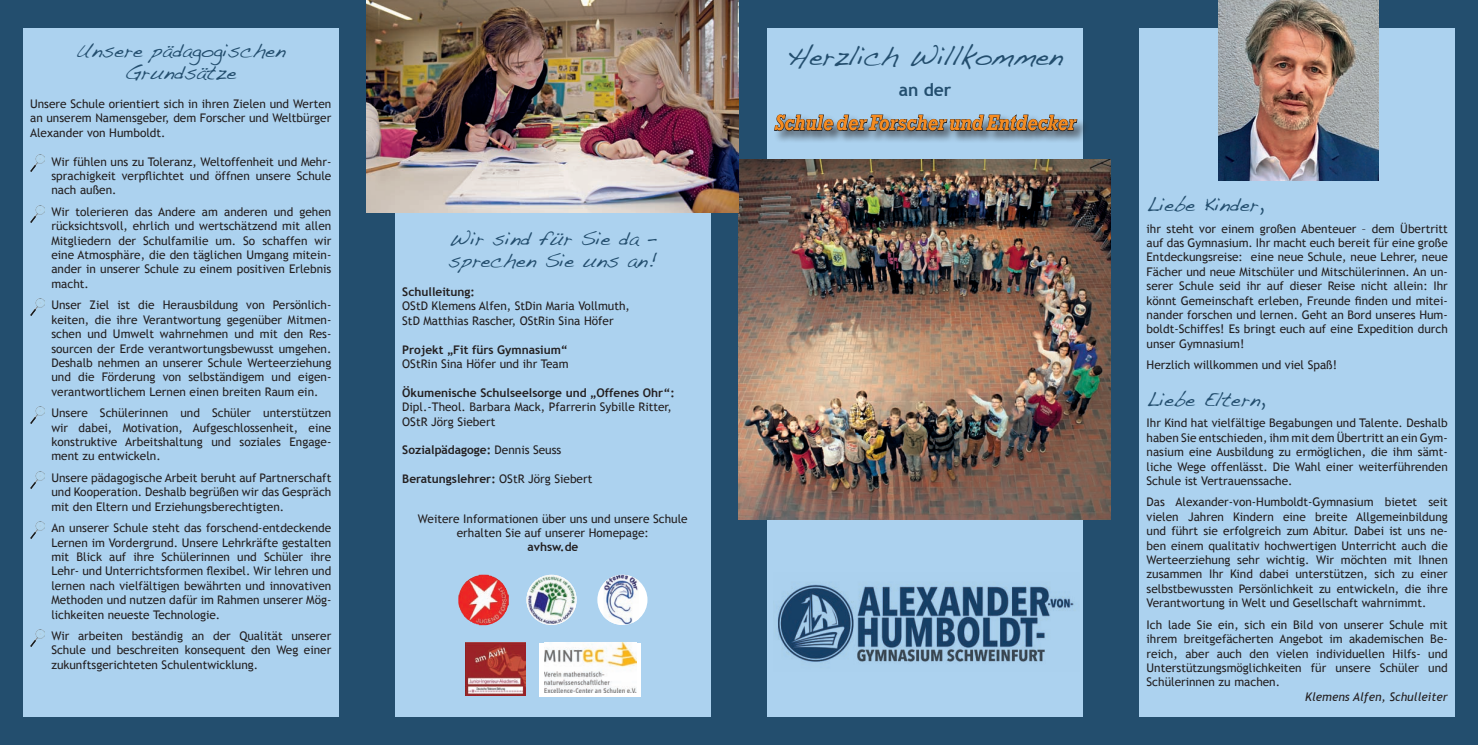
<style>
.page{position:relative;width:1478px;height:745px;background:#fff}
.page>*{position:absolute;margin:0;border:0;box-sizing:border-box;transform-origin:0 0}
.t1{font:27.5px "Handwriting Dakota";letter-spacing:-.02em;color:#234e6e}
.t2{font:italic 700 22.5px "Rockwell";letter-spacing:-.01em;color:#f68b1f;scale:.85 1}
.t3{font:20px/22.5px "Handwriting Dakota";color:#234e6e;text-align:center}
.t4{font:700 17.5px "Trebuchet MS";color:#234e6e}
.t5{font:11.88px/14.4px "Trebuchet MS";color:#231f20;text-align:justify}
.t6{font:700 11.88px "Trebuchet MS";color:#231f20}
.t7{font:italic 11.88px "Trebuchet MS";color:#231f20}
.s1{font-weight:400}
</style>
<div class="page">
<div style="left:0;top:0;width:1478px;height:744px;background:#234e6e"></div>
<div style="left:23px;top:28px;width:315px;height:688px;background:#acd2ef"></div>
<div style="left:395px;top:28px;width:315px;height:688px;background:#acd2ef"></div>
<div style="left:767px;top:28px;width:315px;height:688px;background:#acd2ef"></div>
<div style="left:1139px;top:28px;width:316px;height:688px;background:#acd2ef"></div>
<img style="left:739px;top:159px;width:372px;height:360px">
<img style="left:30px;top:155px;width:14px;height:17px">
<img style="left:30px;top:205px;width:14px;height:17px">
<img style="left:30px;top:298px;width:14px;height:17px">
<img style="left:30px;top:406px;width:14px;height:17px">
<img style="left:30px;top:471px;width:14px;height:17px">
<img style="left:30px;top:521px;width:14px;height:17px">
<img style="left:31px;top:629px;width:13px;height:16px">
<img style="left:458px;top:574px;width:51px;height:50px">
<img style="left:465px;top:642px;width:60px;height:53px">
<svg style="left:539px;top:642px;width:102px;height:54px"></svg>
<img style="left:545px;top:642px;width:92px;height:50px">
<img style="left:1218px;top:0;width:160px;height:181px">
<img style="left:367px;top:0;width:372px;height:213px">
<img style="left:526px;top:574px;width:50px;height:50px">
<div style="left:597px;top:574px;width:50px;height:50px;background:#fff;border-radius:50%"></div>
<img style="left:603px;top:574px;width:36px;height:50px">
<div style="left:774px;top:114px;width:315px;height:30px;background:#231f20;opacity:.75"></div>
<svg style="left:774px;top:114px;width:303px;height:19px"></svg>
<img style="left:777px;top:583px;width:298px;height:79px">
<h3 class="t3" style="left:76px;top:39px;width:211px">Unsere pädagogischen<br>Grundsätze</h3>
<p class="t5" style="left:30px;top:97px;width:303px">Unsere Schule orientiert sich in ihren Zielen und Werten an unserem Namensgeber, dem Forscher und Weltbürger Alexander von Humboldt.</p>
<p class="t5" style="left:51px;top:154px;width:281px">Wir fühlen uns zu Toleranz, Weltoffenheit und Mehr&shy;sprachigkeit verpflichtet und öffnen unsere Schule nach außen.</p>
<p class="t5" style="left:51px;top:204px;width:281px">Wir tolerieren das Andere am anderen und gehen rücksichtsvoll, ehrlich und wertschätzend mit allen Mitgliedern der Schulfamilie um. So schaffen wir eine Atmosphäre, die den täglichen Umgang mitein&shy;ander in unserer Schule zu einem positiven Erlebnis macht.</p>
<p class="t5" style="left:51px;top:298px;width:281px;text-align:left">Unser Ziel ist die Herausbildung von Persönlich&shy;keiten, die ihre Verantwortung gegenüber Mitmen&shy;schen und Umwelt wahrnehmen und mit den Res&shy;sourcen der Erde verantwortungsbewusst umgehen.<br>Deshalb nehmen an unserer Schule Werteerziehung und die Förderung von selbständigem und eigen&shy;verantwortlichem Lernen einen breiten Raum ein.</p>
<p class="t5" style="left:51px;top:405px;width:281px">Unsere Schülerinnen und Schüler unterstützen wir dabei, Motivation, Aufgeschlossenheit, eine konstruktive Arbeitshaltung und soziales Engage&shy;ment zu entwickeln.</p>
<p class="t5" style="left:51px;top:470px;width:281px">Unsere pädagogische Arbeit beruht auf Partnerschaft und Kooperation. Deshalb begrüßen wir das Gespräch mit den Eltern und Erziehungsberechtigten.</p>
<p class="t5" style="left:51px;top:520px;width:281px">An unserer Schule steht das forschend-entdeckende Lernen im Vordergrund. Unsere Lehrkräfte gestalten mit Blick auf ihre Schülerinnen und Schüler ihre Lehr- und Unterrichtsformen flexibel. Wir lehren und lernen nach vielfältigen bewährten und innovativen Methoden und nutzen dafür im Rahmen unserer Mög&shy;lichkeiten neueste Technologie.</p>
<p class="t5" style="left:51px;top:628px;width:281px">Wir arbeiten beständig an der Qualität unserer Schule und beschreiten konsequent den Weg einer zukunftsgerichteten Schulentwicklung.</p>
<h3 class="t3" style="left:449px;top:226px;width:210px;text-align:left">Wir sind für Sie da – sprechen Sie uns an!</h3>
<p class="t6" style="left:402px;top:284px;width:74px">Schulleitung:</p>
<p class="t5" style="left:402px;top:299px;width:229px">OStD Klemens Alfen, StDin Maria Vollmuth,<br>StD Matthias Rascher, OStRin Sina Höfer</p>
<p class="t6" style="left:402px;top:342px;width:167px">Projekt „Fit fürs Gymnasium“</p>
<p class="t5" style="left:402px;top:356px;width:168px">OStRin Sina Höfer und ihr Team</p>
<p class="t6" style="left:402px;top:385px;width:274px">Ökumenische Schulseelsorge und „Offenes Ohr“:</p>
<p class="t5" style="left:402px;top:400px;width:271px">Dipl.-Theol. Barbara Mack, Pfarrerin Sybille Ritter,<br>OStR Jörg Siebert</p>
<p class="t6" style="left:402px;top:442px;width:161px">Sozialpädagoge: <span class="s1">Dennis Seuss</span></p>
<p class="t6" style="left:402px;top:471px;width:192px">Beratungslehrer: <span class="s1">OStR Jörg Siebert</span></p>
<p class="t5" style="left:418px;top:511px;width:271px;text-align:center">Weitere Informationen über uns und unsere Schule erhalten Sie auf unserer Homepage:</p>
<p class="t6" style="left:527px;top:539px;width:52px">avhsw.de</p>
<h1 class="t1" style="left:787px;top:39px;width:277px">Herzlich Willkommen</h1>
<h3 class="t4" style="left:898px;top:79px;width:54px">an der</h3>
<h2 class="t2" style="left:774px;top:109px;width:356px">Schule der Forscher und Entdecker</h2>
<h3 class="t3" style="left:1146px;top:193px;width:119px">Liebe Kinder,</h3>
<p class="t5" style="left:1146px;top:221px;width:303px">ihr steht vor einem großen Abenteuer – dem Übertritt auf das Gymnasium. Ihr macht euch bereit für eine große Entdeckungsreise: eine neue Schule, neue Lehrer, neue Fächer und neue Mitschüler und Mitschülerinnen. An un&shy;serer Schule seid ihr auf dieser Reise nicht allein: Ihr könnt Gemeinschaft erleben, Freunde finden und mitei&shy;nander forschen und lernen. Geht an Bord unseres Hum&shy;boldt-Schiffes! Es bringt euch auf eine Expedition durch unser Gymnasium!</p>
<p class="t5" style="left:1146px;top:358px;width:192px">Herzlich willkommen und viel Spaß!</p>
<h3 class="t3" style="left:1146px;top:387px;width:120px">Liebe Eltern,</h3>
<p class="t5" style="left:1146px;top:416px;width:303px">Ihr Kind hat vielfältige Begabungen und Talente. Deshalb haben Sie entschieden, ihm mit dem Übertritt an ein Gym&shy;nasium eine Ausbildung zu ermöglichen, die ihm sämt&shy;liche Wege offenlässt. Die Wahl einer weiterführenden Schule ist Vertrauenssache.</p>
<p class="t5" style="left:1146px;top:495px;width:303px">Das Alexander-von-Humboldt-Gymnasium bietet seit vielen Jahren Kindern eine breite Allgemeinbildung und führt sie erfolgreich zum Abitur. Dabei ist uns ne&shy;ben einem qualitativ hochwertigen Unterricht auch die Werteerziehung sehr wichtig. Wir möchten mit Ihnen zusammen Ihr Kind dabei unterstützen, sich zu einer selbstbewussten Persönlichkeit zu entwickeln, die ihre Verantwortung in Welt und Gesellschaft wahrnimmt.</p>
<p class="t5" style="left:1146px;top:617px;width:303px">Ich lade Sie ein, sich ein Bild von unserer Schule mit ihrem breitgefächerten Angebot im akademischen Be&shy;reich, aber auch den vielen individuellen Hilfs- und Unterstützungsmöglichkeiten für unsere Schüler und Schülerinnen zu machen.</p>
<p class="t7" style="left:1305px;top:689px;width:144px">Klemens Alfen, Schulleiter</p>
</div>
